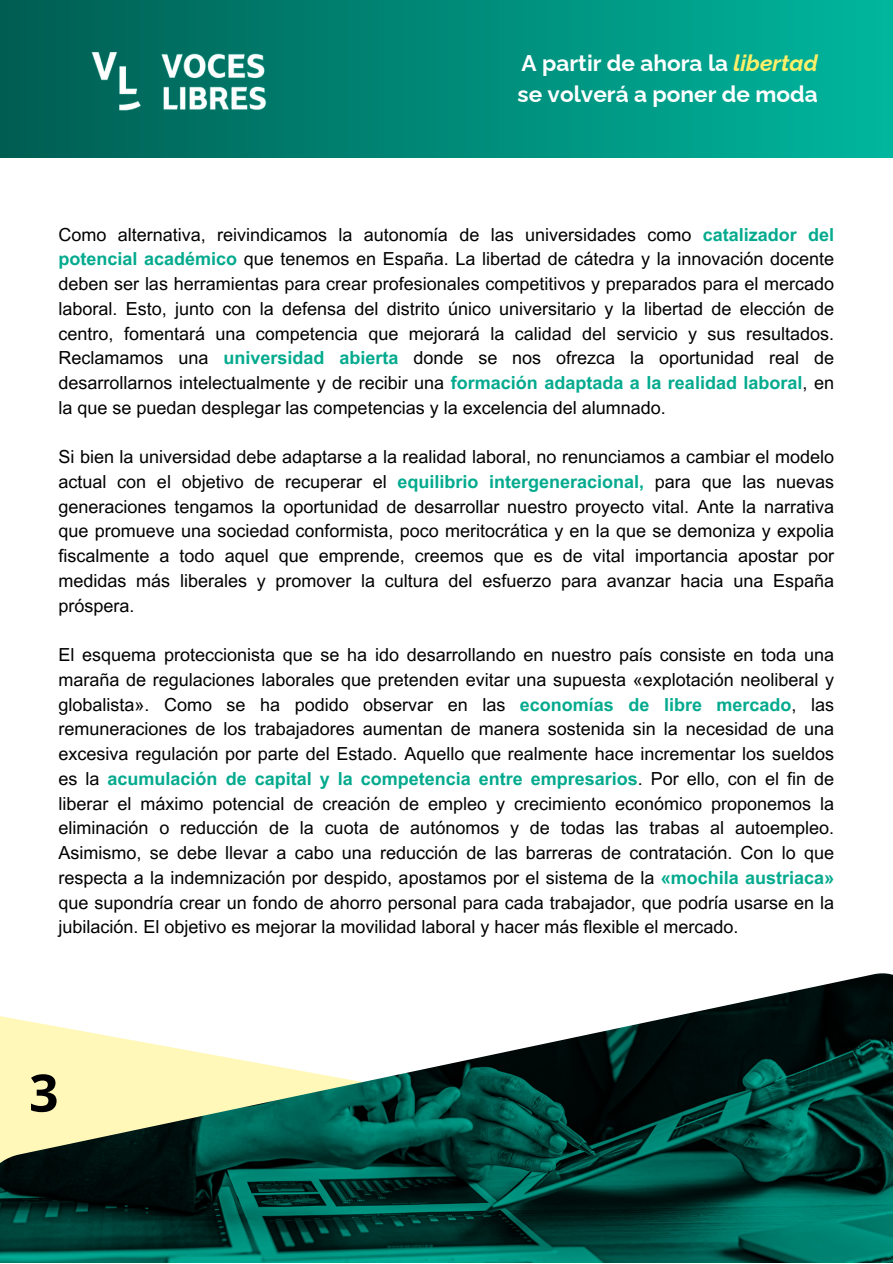
<style>
.page{position:relative;width:893px;height:1264px;background:#fff}
.page>*{position:absolute;margin:0;border:0;box-sizing:border-box;transform-origin:0 0}
.t1{font:700 51.75px "Open Sans";color:#000}
.t2{font:700 22.65px "Raleway";color:#fff}
.t3{font:18px/24.8px "Arial MT Pro";color:#000;text-align:justify}
.s1{font-style:italic;color:#fff069}
.s2{font-weight:700;color:#03aa8e}
</style>
<div class="page">
<div style="left:0;top:0;width:892px;height:157px;background:linear-gradient(to right,#005d52,#00b69d)"></div>
<img style="left:0;top:973px;width:892px;height:289px">
<img style="left:89px;top:50px;width:180px;height:65px">
<p class="t2" style="left:521px;top:50px;width:298px">A partir de ahora la <span class="s1">libertad</span></p>
<p class="t2" style="left:517px;top:81px;width:302px">se volverá a poner de moda</p>
<p class="t3" style="left:59px;top:224px;width:777px">Como alternativa, reivindicamos la autonomía de las universidades como <span class="s2">catalizador del potencial académico</span> que tenemos en España. La libertad de cátedra y la innovación docente deben ser las herramientas para crear profesionales competitivos y preparados para el mercado laboral. Esto, junto con la defensa del distrito único universitario y la libertad de elección de centro, fomentará una competencia que mejorará la calidad del servicio y sus resultados.<br>Reclamamos una <span class="s2">universidad abierta</span> donde se nos ofrezca la oportunidad real de desarrollarnos intelectualmente y de recibir una <span class="s2">formación adaptada a la realidad laboral</span>, en la que se puedan desplegar las competencias y la excelencia del alumnado.</p>
<p class="t3" style="left:59px;top:447px;width:777px">Si bien la universidad debe adaptarse a la realidad laboral, no renunciamos a cambiar el modelo actual con el objetivo de recuperar el <span class="s2">equilibrio intergeneracional,</span> para que las nuevas generaciones tengamos la oportunidad de desarrollar nuestro proyecto vital. Ante la narrativa que promueve una sociedad conformista, poco meritocrática y en la que se demoniza y expolia fiscalmente a todo aquel que emprende, creemos que es de vital importancia apostar por medidas más liberales y promover la cultura del esfuerzo para avanzar hacia una España próspera.</p>
<p class="t3" style="left:59px;top:644px;width:777px">El esquema proteccionista que se ha ido desarrollando en nuestro país consiste en toda una maraña de regulaciones laborales que pretenden evitar una supuesta «explotación neoliberal y globalista». Como se ha podido observar en las <span class="s2">economías de libre mercado</span>, las remuneraciones de los trabajadores aumentan de manera sostenida sin la necesidad de una excesiva regulación por parte del Estado. Aquello que realmente hace incrementar los sueldos es la <span class="s2">acumulación de capital y la competencia entre empresarios</span>. Por ello, con el fin de liberar el máximo potencial de creación de empleo y crecimiento económico proponemos la eliminación o reducción de la cuota de autónomos y de todas las trabas al autoempleo.<br>Asimismo, se debe llevar a cabo una reducción de las barreras de contratación. Con lo que respecta a la indemnización por despido, apostamos por el sistema de la <span class="s2">«mochila austriaca» </span>que supondría crear un fondo de ahorro personal para cada trabajador, que podría usarse en la jubilación. El objetivo es mejorar la movilidad laboral y hacer más flexible el mercado.</p>
<p class="t1" style="left:29px;top:1056px;width:31px">3</p>
</div>
